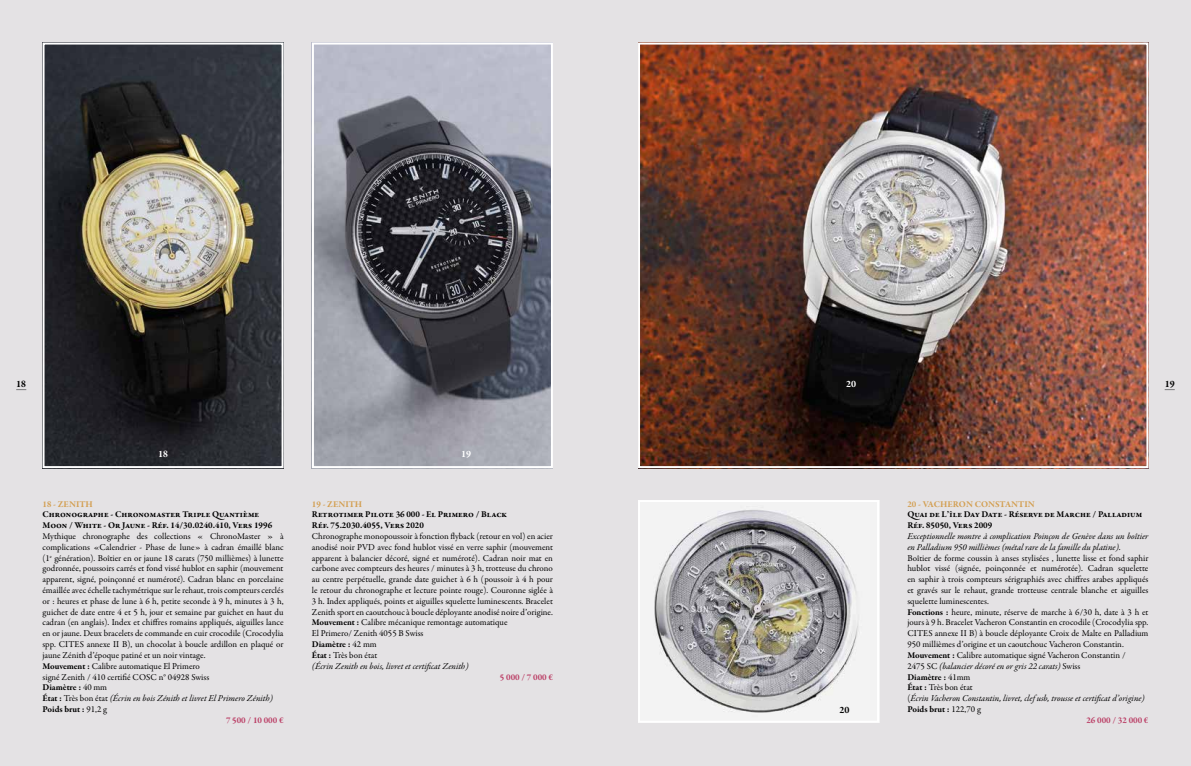
<style>
.page{position:relative;width:1191px;height:766px;background:#fff}
.page>*{position:absolute;margin:0;border:0;box-sizing:border-box;transform-origin:0 0}
.t1{font:700 10px "Garamond Premr Pro";color:#000}
.t2{font:700 10px "Garamond Premr Pro";color:#fff}
.t3{font:9px/10.8px "Garamond Premr Pro";color:#000}
.t4{font:italic 9px "Garamond Premr Pro";color:#000}
.t5{font:700 9px/10.8px "Garamond Premr Pro";color:#000}
.t6{font:9px "Garamond Premr Pro";letter-spacing:.02em;color:#000}
.t7{font:9px "Garamond Premr Pro";letter-spacing:.025em;color:#000}
.t8{font:700 9px "Garamond Premr Pro";color:#d39f52}
.t9{font:700 9px "Garamond Premr Pro";color:#bb3f66}
.s1{font-weight:700}
.s2{font-weight:400}
.s3{font-weight:700;font-style:normal}
.s4{font-style:normal}
.s5{font-style:italic}
</style>
<div class="page">
<div style="left:595px;top:0;width:596px;height:765px;background:#e4e2e4"></div>
<div style="left:0;top:0;width:595px;height:765px;background:#e4e2e4"></div>
<img style="left:46px;top:46px;width:234px;height:419px">
<div style="left:43px;top:43px;width:240px;height:425px;border:2px solid #fff"></div>
<img style="left:315px;top:46px;width:235px;height:419px">
<div style="left:312px;top:43px;width:241px;height:425px;border:2px solid #fff"></div>
<img style="left:641px;top:46px;width:504px;height:419px">
<div style="left:638px;top:43px;width:510px;height:425px;border:2px solid #fff"></div>
<img style="left:641px;top:503px;width:235px;height:216px">
<div style="left:638px;top:500px;width:241px;height:222px;border:2px solid #fff"></div>
<p class="t1" style="left:16px;top:377px;width:12px">18</p>
<p class="t1" style="left:1164px;top:377px;width:12px">19</p>
<p class="t2" style="left:846px;top:377px;width:12px">20</p>
<p class="t2" style="left:158px;top:447px;width:12px">18</p>
<p class="t2" style="left:461px;top:447px;width:12px">19</p>
<p class="t8" style="left:43px;top:498px;width:52px">18 - ZENITH</p>
<p class="t5" style="left:43px;top:509px;width:231px">Chronographe - Chronomaster Triple Quantième<br>Moon / White - Or Jaune - Réf. 14/30.0240.410, Vers 1996</p>
<p class="t3" style="left:43px;top:531px;width:242px">Mythique chronographe des collections « ChronoMaster » à</p>
<p class="t3" style="left:43px;top:541px;width:242px">complications «Calendrier - Phase de lune» à cadran émaillé blanc</p>
<p class="t3" style="left:43px;top:552px;width:242px">(1<sup>e</sup> génération). Boîtier en or jaune 18 carats (750 millièmes) à lunette</p>
<p class="t3" style="left:43px;top:563px;width:242px">godronnée, poussoirs carrés et fond vissé hublot en saphir (mouvement</p>
<p class="t7" style="left:43px;top:573px;width:242px">apparent, signé, poinçonné et numéroté). Cadran blanc en porcelaine</p>
<p class="t3" style="left:43px;top:585px;width:242px">émaillée avec échelle tachymétrique sur le rehaut, trois compteurs cerclés</p>
<p class="t3" style="left:43px;top:595px;width:242px">or : heures et phase de lune à 6 h, petite seconde à 9 h, minutes à 3 h,</p>
<p class="t3" style="left:43px;top:606px;width:242px">guichet de date entre 4 et 5 h, jour et semaine par guichet en haut du</p>
<p class="t3" style="left:43px;top:617px;width:242px">cadran (en anglais). Index et chiffres romains appliqués, aiguilles lance</p>
<p class="t3" style="left:43px;top:628px;width:242px">en or jaune. Deux bracelets de commande en cuir crocodile (Crocodylia</p>
<p class="t3" style="left:43px;top:639px;width:242px">spp. CITES annexe II B), un chocolat à boucle ardillon en plaqué or</p>
<p class="t3" style="left:43px;top:649px;width:165px">jaune Zénith d’époque patiné et un noir vintage.</p>
<p class="t3" style="left:43px;top:660px;width:159px"><span class="s1">Mouvement :</span> Calibre automatique El Primero</p>
<p class="t3" style="left:43px;top:671px;width:168px">signé Zenith / 410 certifié COSC n° 04928 Swiss</p>
<p class="t5" style="left:43px;top:682px;width:66px">Diamètre : <span class="s2">40 mm</span></p>
<p class="t4" style="left:43px;top:692px;width:232px"><span class="s3">État :</span> <span class="s4">Très bon état</span> (Écrin en bois Zénith et livret El Primero Zénith)</p>
<p class="t5" style="left:43px;top:703px;width:66px">Poids brut : <span class="s2">91,2 g</span></p>
<p class="t9" style="left:226px;top:714px;width:59px">7 500 / 10 000 €</p>
<p class="t8" style="left:312px;top:498px;width:52px">19 - ZENITH</p>
<p class="t5" style="left:312px;top:509px;width:197px">Retrotimer Pilote 36 000 - El Primero / Black<br>Réf. 75.2030.4055, Vers 2020</p>
<p class="t3" style="left:312px;top:531px;width:242px">Chronographe monopoussoir à fonction flyback (retour en vol) en acier anodisé noir PVD avec fond hublot vissé en verre saphir (mouvement apparent à balancier décoré, signé et numéroté). Cadran noir mat en carbone avec compteurs des heures / minutes à 3 h, trotteuse du chrono au centre perpétuelle, grande date guichet à 6 h (poussoir à 4 h pour le retour du chronographe et lecture pointe rouge). Couronne siglée à 3 h. Index appliqués, points et aiguilles squelette luminescents. Bracelet Zenith sport en caoutchouc à boucle déployante anodisé noire d’origine.<br><span class="s1">Mouvement :</span> Calibre mécanique remontage automatique<br>El Primero/ Zenith 4055 B Swiss<br><span class="s1">Diamètre :</span> 42 mm<br><span class="s1">État :</span> Très bon état<br><span class="s5">(Écrin Zenith en bois, livret et certificat Zenith)</span></p>
<p class="t9" style="left:500px;top:671px;width:55px">5 000 / 7 000 €</p>
<p class="t1" style="left:839px;top:704px;width:12px">20</p>
<p class="t8" style="left:907px;top:498px;width:129px">20 - VACHERON CONSTANTIN</p>
<p class="t5" style="left:907px;top:509px;width:236px">Quai de L’île Day Date - Réserve de Marche / Palladium<br>Réf. 85050, Vers 2009</p>
<p class="t4" style="left:907px;top:530px;width:242px">Exceptionnelle montre à complication Poinçon de Genève dans un boîtier</p>
<p class="t4" style="left:907px;top:541px;width:215px">en Palladium 950 millièmes (métal rare de la famille du platine)<span class="s4">.</span></p>
<p class="t3" style="left:907px;top:552px;width:242px">Boîtier de forme coussin à anses stylisées , lunette lisse et fond saphir</p>
<p class="t3" style="left:907px;top:563px;width:242px">hublot vissé (signée, poinçonnée et numérotée). Cadran squelette</p>
<p class="t6" style="left:907px;top:573px;width:242px">en saphir à trois compteurs sérigraphiés avec chiffres arabes appliqués</p>
<p class="t3" style="left:907px;top:585px;width:242px">et gravés sur le rehaut, grande trotteuse centrale blanche et aiguilles</p>
<p class="t3" style="left:907px;top:595px;width:83px">squelette luminescentes.</p>
<p class="t3" style="left:907px;top:606px;width:242px"><span class="s1">Fonctions :</span> heure, minute, réserve de marche à 6/30 h, date à 3 h et</p>
<p class="t3" style="left:907px;top:617px;width:242px">jours à 9 h. Bracelet Vacheron Constantin en crocodile (Crocodylia spp.</p>
<p class="t3" style="left:907px;top:628px;width:242px">CITES annexe II B) à boucle déployante Croix de Malte en Palladium</p>
<p class="t3" style="left:907px;top:639px;width:218px">950 millièmes d’origine et un caoutchouc Vacheron Constantin.</p>
<p class="t3" style="left:907px;top:649px;width:220px"><span class="s1">Mouvement :</span> Calibre automatique signé Vacheron Constantin /</p>
<p class="t4" style="left:907px;top:660px;width:174px"><span class="s4">2475 SC</span> (balancier décoré en or gris 22 carats) <span class="s4">Swiss</span></p>
<p class="t5" style="left:907px;top:671px;width:64px">Diamètre : <span class="s2">41mm</span></p>
<p class="t3" style="left:907px;top:682px;width:67px"><span class="s1">État :</span> Très bon état</p>
<p class="t4" style="left:907px;top:692px;width:239px"><span class="s4">(</span>Écrin Vacheron Constantin, livret, clef usb, trousse et certificat d’origine)</p>
<p class="t5" style="left:907px;top:703px;width:75px">Poids brut : <span class="s2">122,70 g</span></p>
<p class="t9" style="left:1086px;top:714px;width:64px">26 000 / 32 000 €</p>
</div>
